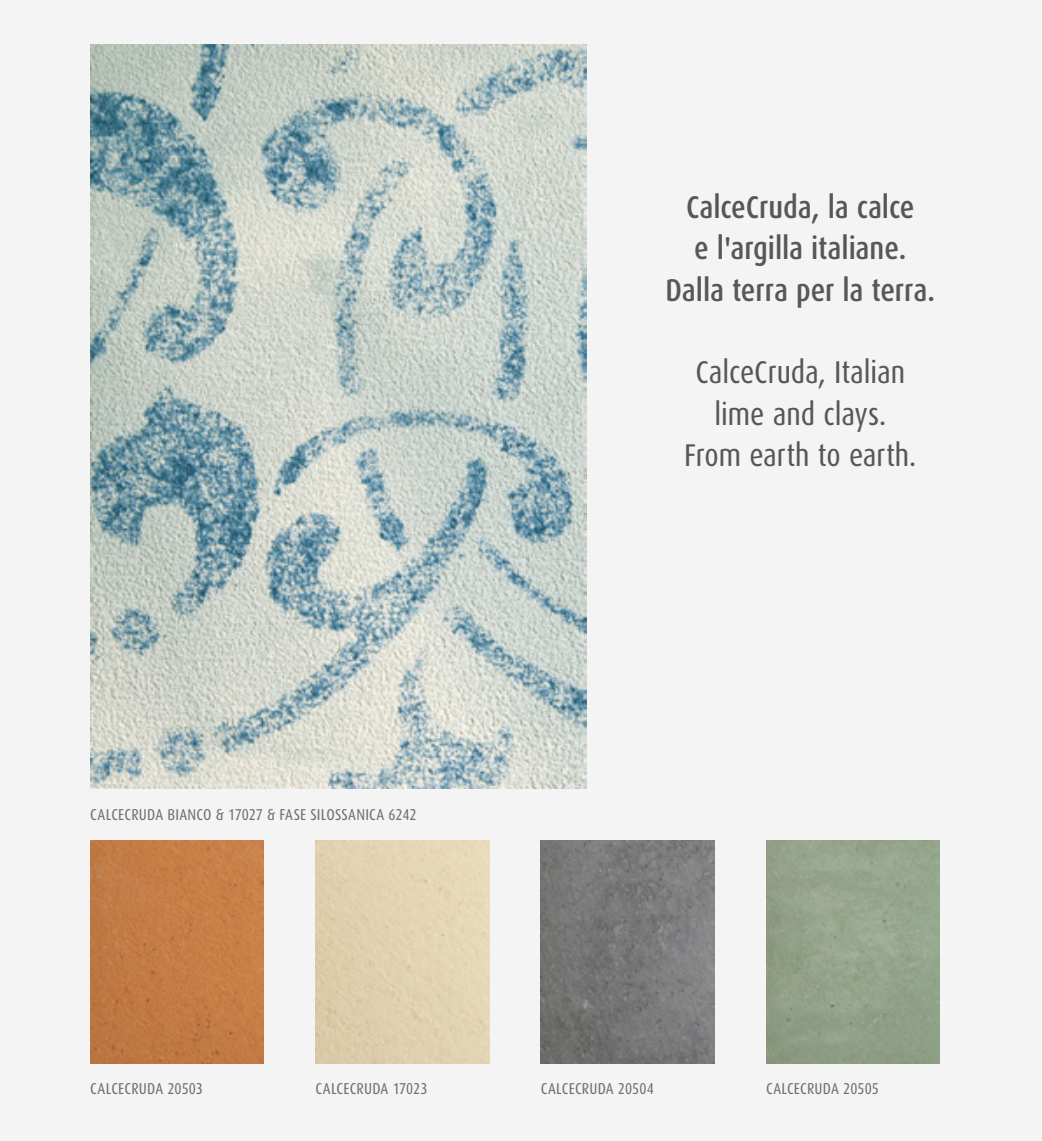
<style>
.page{position:relative;width:1042px;height:1141px;background:#f5f4f4}
.page>*{position:absolute;margin:0;border:0;box-sizing:border-box;transform-origin:0 0}
.t1{font:500 31.5px/41.3px "Dax Condensed";letter-spacing:-.005em;color:#575756;text-align:center}
.t2{font:31.5px/41.3px "Dax Condensed";color:#575756;text-align:center}
.t3{font:15.75px "Dax Condensed";letter-spacing:.01em;color:#706f6f}
</style>
<div class="page">
<img style="left:90px;top:45px;width:496px;height:744px">
<img style="left:90px;top:840px;width:174px;height:224px">
<img style="left:541px;top:840px;width:173px;height:224px">
<h1 class="t1" style="left:665px;top:187px;width:271px">CalceCruda, la calce<br>e l'argilla italiane.<br>Dalla terra per la terra.</h1>
<p class="t3" style="left:90px;top:806px;width:328px">CALCECRUDA BIANCO &amp; 17027 &amp; FASE SILOSSANICA 6242</p>
<h1 class="t2" style="left:684px;top:352px;width:234px">CalceCruda, Italian lime and clays.<br>From earth to earth.</h1>
<p class="t3" style="left:90px;top:1080px;width:114px">CALCECRUDA 20503</p>
<p class="t3" style="left:315px;top:1080px;width:113px">CALCECRUDA 17023</p>
<p class="t3" style="left:541px;top:1080px;width:115px">CALCECRUDA 20504</p>
<p class="t3" style="left:766px;top:1080px;width:114px">CALCECRUDA 20505</p>
</div>
